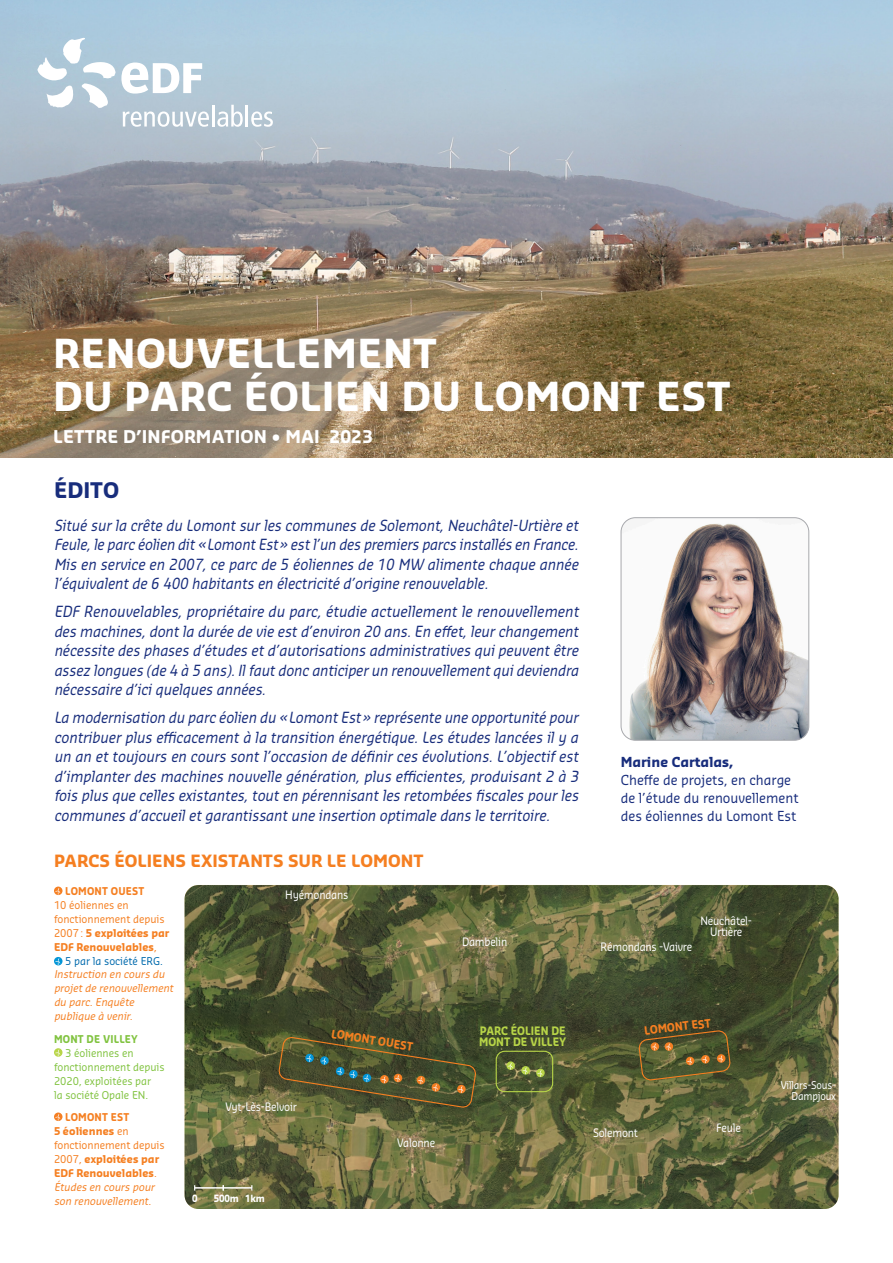
<style>
.page{position:relative;width:893px;height:1263px;background:#fff}
.page>*{position:absolute;margin:0;border:0;box-sizing:border-box;transform-origin:0 0}
.t1{font:700 39px/43.5px "Sansa Pro";letter-spacing:.01em;color:#fff}
.TITRE_encadrés{font:700 21px "Sansa Pro";color:#182d7c}
.t2{font:700 17.1px "Sansa Pro";letter-spacing:.01em;color:#fff}
.TITRE_parole_élus{font:700 16.5px "Sansa Pro";color:#f57f21}
.TXT_bleu_présentatio{font:italic 15px/19.5px "Sansa Pro";color:#182d7c;text-align:justify;scale:.9 1}
.TXT_bleu_présentatio-2{font:italic 15px/19.5px "Sansa Pro";color:#182d7c;text-align:justify;scale:.91 1}
.TXT_bleu_présentatio-3{font:13.5px/18px "Sansa Pro";color:#182d7c;scale:.96 1}
.TXT_bleu_présentatio-4{font:11.4px/11.4px "Sansa Pro";letter-spacing:-.02em;color:#fff;text-align:center;scale:.9 1}
.TXT_bleu_présentatio-5{font:700 11.4px "Sansa Pro";color:#b8d548;scale:.9 1}
.TXT_bleu_présentatio-6{font:700 11.4px "Sansa Pro";color:#f57f21;scale:.9 1}
.TXT_bleu_présentatio-7{font:700 10.5px/14px "Sansa Pro";color:#f57f21;scale:.91 1}
.TXT_bleu_présentatio-8{font:italic 10.5px "Sansa Pro";color:#f57f21;scale:.96 1}
.TXT_bleu_présentatio-9{font:10.5px "Sansa Pro";color:#81c340;scale:.96 1}
.TXT_bleu_présentatio-10{font:700 10.5px "Sansa Pro";color:#f57f21;scale:.96 1}
.TXT_bleu_présentatio-11{font:10.5px "Sansa Pro";color:#f57f21;scale:.96 1}
.TXT_bleu_présentatio-12{font:10.5px/10.5px "Sansa Pro";letter-spacing:-.02em;color:#fff;text-align:right;scale:.9 1}
.TXT_bleu_présentatio-13{font:10.5px "Sansa Pro";color:#006aad;scale:.96 1}
.TXT_bleu_présentatio-14{font:700 10.5px "Sansa Pro";letter-spacing:.02em;color:#81c340;scale:.91 1}
.TXT_bleu_présentatio-15{font:700 10.5px "Sansa Pro";letter-spacing:.02em;color:#f57f21;scale:.91 1}
.TXT_bleu_présentatio-16{font:700 9.75px "Sansa Pro";letter-spacing:-.02em;color:#fff;scale:.9 1}
.s1{font-weight:700}
.s2{font-weight:400}
.s3{font-weight:400;font-style:italic}
</style>
<div class="page">
<img style="left:0;top:0;width:893px;height:457px">
<img style="left:621px;top:518px;width:188px;height:222px">
<div style="left:621px;top:517px;width:188px;height:223px;border:1px solid #a8a9ad;border-radius:14px"></div>
<svg style="left:37px;top:38px;width:172px;height:89px"></svg>
<hr style="left:212px;top:105px;width:2px;height:22px;background:#fff">
<svg style="left:217px;top:105px;width:26px;height:22px"></svg>
<hr style="left:246px;top:105px;width:2px;height:22px;background:#fff">
<svg style="left:251px;top:111px;width:22px;height:16px"></svg>
<svg style="left:54px;top:886px;width:9px;height:9px"></svg>
<svg style="left:55px;top:888px;width:5px;height:7px"></svg>
<svg style="left:54px;top:957px;width:9px;height:8px"></svg>
<svg style="left:55px;top:958px;width:5px;height:7px"></svg>
<svg style="left:54px;top:1048px;width:9px;height:9px"></svg>
<svg style="left:55px;top:1049px;width:5px;height:7px"></svg>
<svg style="left:54px;top:1112px;width:9px;height:9px"></svg>
<svg style="left:55px;top:1114px;width:5px;height:6px"></svg>
<svg style="left:185px;top:885px;width:653px;height:324px;background:#5b6039"></svg>
<svg style="left:194px;top:1185px;width:58px;height:5px"></svg>
<div style="left:496px;top:1051px;width:57px;height:41px;border:1px solid #b8d548;border-radius:9px"></div>
<svg style="left:277px;top:1036px;width:200px;height:73px;background:#515532"></svg>
<svg style="left:506px;top:1061px;width:9px;height:9px"></svg>
<svg style="left:508px;top:1063px;width:5px;height:6px"></svg>
<svg style="left:521px;top:1066px;width:9px;height:8px"></svg>
<svg style="left:522px;top:1067px;width:6px;height:7px"></svg>
<svg style="left:536px;top:1069px;width:9px;height:8px"></svg>
<svg style="left:537px;top:1070px;width:5px;height:7px"></svg>
<svg style="left:639px;top:1030px;width:91px;height:50px;background:#605b30"></svg>
<p class="t1" style="left:53px;top:330px;width:679px">RENOUVELLEMENT<br>DU PARC ÉOLIEN DU LOMONT EST</p>
<p class="t2" style="left:53px;top:425px;width:321px">LETTRE D’INFORMATION • MAI 2023</p>
<p class="TITRE_encadrés" style="left:54px;top:477px;width:67px">ÉDITO</p>
<p class="TXT_bleu_présentatio" style="left:54px;top:515px;width:588px">Situé surla crête du Lomontsurles communes de Solemont,Neuchâtel-Urtière et Feule,le parc éolien dit«LomontEst» estl’un des premiers parcs installés en France.<br>Mis en service en 2007,ce parc de 5 éoliennes de 10 MW alimente chaque année l’équivalentde 6 400 habitants en électricité d’origine renouvelable.</p>
<p class="TXT_bleu_présentatio-2" style="left:54px;top:601px;width:582px">EDF Renouvelables, propriétaire du parc, étudie actuellement le renouvellement des machines,dontla durée de vie estd’environ 20 ans.En effet,leurchangement nécessite des phases d’études etd’autorisations administratives quipeuventêtre assez longues (de 4 à 5 ans).Ilfautdonc anticiperun renouvellementquideviendra nécessaire d’iciquelques années.</p>
<p class="TXT_bleu_présentatio" style="left:54px;top:707px;width:588px">La modernisation du parc éolien du «LomontEst» représente une opportunité pour contribuerplus efficacementà la transition énergétique.Les études lancées ily a un an ettoujours en cours sontl’occasion de définirces évolutions.L’objectifest d’implanterdes machines nouvelle génération,plus efficientes,produisant2 à 3 fois plus que celles existantes,touten pérennisantles retombées fiscales pourles communes d’accueiletgarantissantune insertion optimale dans le territoire.</p>
<p class="TXT_bleu_présentatio-3" style="left:621px;top:752px;width:187px"><span class="s1">Marine Cartalas,<br></span>Cheffe de projets, en charge de l’étude du renouvellement des éoliennes du Lomont Est</p>
<p class="TITRE_parole_élus" style="left:54px;top:850px;width:371px">PARCS ÉOLIENS EXISTANTS SUR LE LOMONT</p>
<p class="TXT_bleu_présentatio-15" style="left:65px;top:884px;width:88px">LOMONT OUEST</p>
<p class="TXT_bleu_présentatio-11" style="left:54px;top:898px;width:79px">10 éoliennes en</p>
<p class="TXT_bleu_présentatio-11" style="left:54px;top:912px;width:117px">fonctionnement depuis</p>
<p class="TXT_bleu_présentatio-10" style="left:54px;top:926px;width:122px"><span class="s2">2007:</span> 5 exploitées par</p>
<p class="TXT_bleu_présentatio-10" style="left:54px;top:940px;width:109px">EDF Renouvelables<span class="s2">,</span></p>
<p class="TXT_bleu_présentatio-13" style="left:65px;top:954px;width:103px">5 par la société ERG.</p>
<p class="TXT_bleu_présentatio-8" style="left:54px;top:968px;width:119px">Instruction en cours du</p>
<p class="TXT_bleu_présentatio-8" style="left:54px;top:981px;width:128px">projetde renouvellement</p>
<p class="TXT_bleu_présentatio-8" style="left:54px;top:995px;width:87px">du parc.Enquête</p>
<p class="TXT_bleu_présentatio-8" style="left:54px;top:1009px;width:86px">publique à venir.</p>
<p class="TXT_bleu_présentatio-14" style="left:54px;top:1032px;width:94px">MONT DE VILLEY</p>
<p class="TXT_bleu_présentatio-9" style="left:65px;top:1046px;width:73px">3 éoliennes en</p>
<p class="TXT_bleu_présentatio-9" style="left:54px;top:1060px;width:117px">fonctionnement depuis</p>
<p class="TXT_bleu_présentatio-9" style="left:54px;top:1074px;width:103px">2020, exploitées par</p>
<p class="TXT_bleu_présentatio-9" style="left:54px;top:1088px;width:100px">la société Opale EN.</p>
<p class="TXT_bleu_présentatio-7" style="left:54px;top:1110px;width:123px;text-indent:11px">LOMONT EST<br>5 éoliennes <span class="s2">en fonctionnement depuis<br>2007,</span> exploitées par<br>EDF Renouvelables<span class="s2">.<br></span><span class="s3">Études en cours pour son renouvellement.</span></p>
<p class="TXT_bleu_présentatio-4" style="left:285px;top:889px;width:72px">Hyémondans</p>
<p class="TXT_bleu_présentatio-6" style="left:332px;top:1026px;width:93px;rotate:9deg">LOMONT OUEST</p>
<p class="TXT_bleu_présentatio-4" style="left:225px;top:1100px;width:81px">Vyt-Lès-Belvoir</p>
<p class="TXT_bleu_présentatio-4" style="left:397px;top:1137px;width:44px">Valonne</p>
<p class="TXT_bleu_présentatio-16" style="left:192px;top:1192px;width:8px">0</p>
<p class="TXT_bleu_présentatio-16" style="left:214px;top:1192px;width:58px">500m 1km</p>
<p class="TXT_bleu_présentatio-4" style="left:462px;top:936px;width:52px">Dambelin</p>
<p class="TXT_bleu_présentatio-4" style="left:601px;top:941px;width:103px">Rémondans -Vaivre</p>
<p class="TXT_bleu_présentatio-4" style="left:700px;top:915px;width:59px">Neuchâtel-<br>Urtière</p>
<p class="TXT_bleu_présentatio-5" style="left:480px;top:1023px;width:97px">PARC ÉOLIEN DE</p>
<p class="TXT_bleu_présentatio-6" style="left:643px;top:1023px;width:76px;rotate:-7deg">LOMONT EST</p>
<p class="TXT_bleu_présentatio-5" style="left:479px;top:1034px;width:99px">MONT DE VILLEY</p>
<p class="TXT_bleu_présentatio-4" style="left:593px;top:1127px;width:52px">Solemont</p>
<p class="TXT_bleu_présentatio-4" style="left:716px;top:1121px;width:29px">Feule</p>
<p class="TXT_bleu_présentatio-12" style="left:781px;top:1079px;width:63px">Villars-Sous-<br>Dampjoux</p>
</div>
